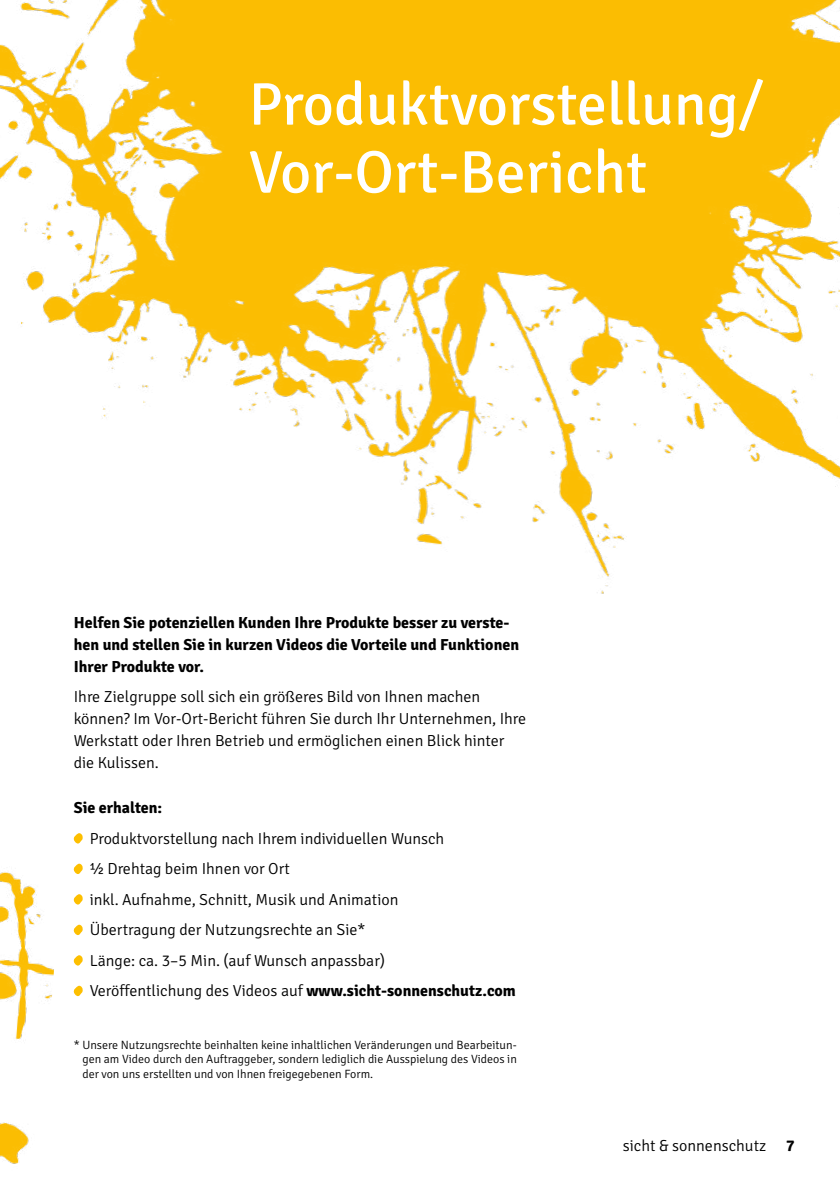
<style>
.page{position:relative;width:840px;height:1191px;background:#fff}
.page>*{position:absolute;margin:0;border:0;box-sizing:border-box;transform-origin:0 0}
.t1{font:60px/68px "Signika";color:#fff}
.t2{font:300 16px/30.6px "Signika";color:#000}
.t3{font:700 16px/22px "Signika";color:#000}
.t4{font:300 12px/14.4px "Signika";color:#000;text-align:justify}
.s1{font-weight:700}
</style>
<div class="page">
<img style="left:0;top:872px;width:79px;height:125px">
<img style="left:0;top:0;width:839px;height:594px">
<img style="left:0;top:954px;width:57px;height:210px">
<svg style="left:73px;top:833px;width:10px;height:11px"></svg>
<svg style="left:73px;top:863px;width:10px;height:11px"></svg>
<svg style="left:73px;top:894px;width:10px;height:11px"></svg>
<svg style="left:73px;top:924px;width:10px;height:11px"></svg>
<svg style="left:73px;top:955px;width:10px;height:11px"></svg>
<svg style="left:73px;top:985px;width:10px;height:11px"></svg>
<h1 class="t1" style="left:248px;top:71px;width:516px">Produktvorstellung/<br>Vor-Ort-Bericht</h1>
<p class="t3" style="left:74px;top:611px;width:446px">Helfen Sie potenziellen Kunden Ihre Produkte besser zu verste&shy;hen und stellen Sie in kurzen Videos die Vorteile und Funktionen<br>Ihrer Produkte vor.</p>
<p class="t2" style="left:74px;top:686px;width:454px;line-height:22px">Ihre Zielgruppe soll sich ein größeres Bild von Ihnen machen können? Im Vor-Ort-Bericht führen Sie durch Ihr Unternehmen, Ihre Werkstatt oder Ihren Betrieb und ermöglichen einen Blick hinter die Kulissen.</p>
<p class="t3" style="left:74px;top:797px;width:90px">Sie erhalten:</p>
<p class="t2" style="left:90px;top:823px;width:427px">Produktvorstellung nach Ihrem individuellen Wunsch<br>½ Drehtag beim Ihnen vor Ort<br>inkl. Aufnahme, Schnitt, Musik und Animation<br>Übertragung der Nutzungsrechte an Sie*<br>Länge: ca. 3–5 Min. (auf Wunsch anpassbar)<br>Veröffentlichung des Videos auf <span class="s1">www.sicht-sonnenschutz.com</span></p>
<p class="t4" style="left:82px;top:1037px;width:436px;text-indent:-9px">* Unsere Nutzungsrechte beinhalten keine inhaltlichen Veränderungen und Bearbeitun&shy;gen am Video durch den Auftraggeber, sondern lediglich die Ausspielung des Videos in der von uns erstellten und von Ihnen freigegebenen Form.</p>
<p class="t2" style="left:622px;top:1130px;width:145px">sicht &amp; sonnenschutz</p>
<p class="t3" style="left:785px;top:1135px;width:10px">7</p>
</div>
